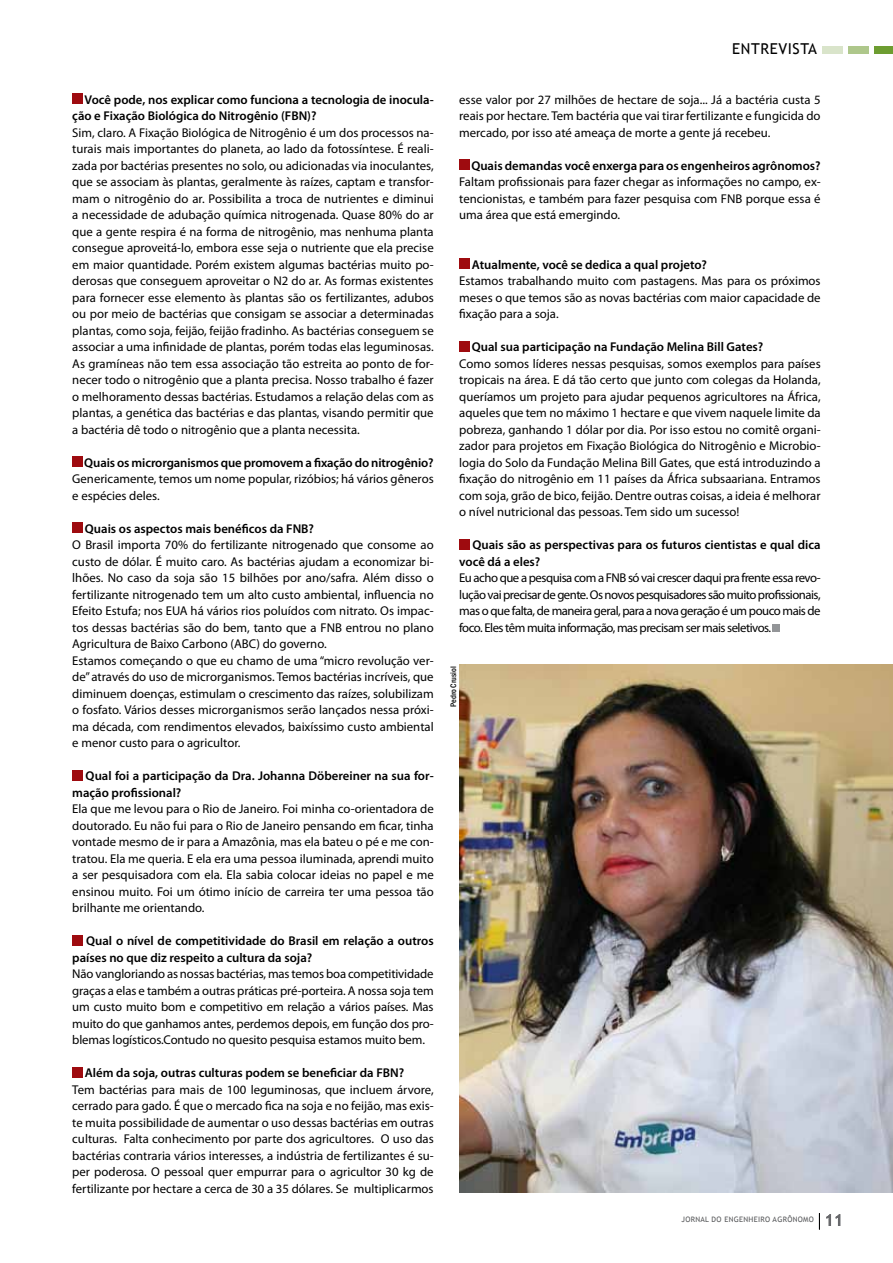
<style>
.page{position:relative;width:893px;height:1263px;background:#fff}
.page>*{position:absolute;margin:0;border:0;box-sizing:border-box;transform-origin:0 0}
.t1{font:15px "Trebuchet MS";letter-spacing:.04em;color:#000}
.t2{font:12.75px/16.5px "Myriad Pro";color:#000;text-align:justify}
.t3{font:600 12.75px/16.5px "Myriad Pro";color:#000}
.t4{font:500 condensed 8.25px "Franklin Gothic";color:#000}
.t5{font:7.5px "Trebuchet MS";letter-spacing:.04em;color:#58595b}
.s1{font-size:16.5px;color:#000}
</style>
<div class="page">
<svg style="left:819px;top:1213px;width:1px;height:16px"></svg>
<div style="left:822px;top:46px;width:21px;height:8px;background:#d9e4ca"></div>
<div style="left:874px;top:46px;width:19px;height:8px;background:#6d9d31"></div>
<div style="left:848px;top:46px;width:21px;height:8px;background:#aec78b"></div>
<div style="left:72px;top:93px;width:10px;height:11px;background:#9e0b0f"></div>
<div style="left:72px;top:456px;width:10px;height:10px;background:#9e0b0f"></div>
<div style="left:72px;top:522px;width:10px;height:10px;background:#9e0b0f"></div>
<div style="left:72px;top:770px;width:10px;height:10px;background:#9e0b0f"></div>
<div style="left:72px;top:935px;width:10px;height:10px;background:#9e0b0f"></div>
<div style="left:72px;top:1067px;width:10px;height:10px;background:#9e0b0f"></div>
<img style="left:459px;top:664px;width:434px;height:529px">
<div style="left:459px;top:159px;width:10px;height:11px;background:#9e0b0f"></div>
<div style="left:459px;top:258px;width:10px;height:10px;background:#9e0b0f"></div>
<div style="left:459px;top:341px;width:10px;height:10px;background:#9e0b0f"></div>
<div style="left:459px;top:539px;width:10px;height:10px;background:#9e0b0f"></div>
<div style="left:773px;top:624px;width:7px;height:8px;background:#939598"></div>
<p class="t3" style="left:72px;top:91px;width:363px;text-indent:12px">Você pode, nos explicar como funciona a tecnologia de inocula&shy;ção e Fixação Biológica do Nitrogênio (FBN)?</p>
<p class="t2" style="left:72px;top:124px;width:363px">Sim, claro. A Fixação Biológica de Nitrogênio é um dos processos na&shy;turais mais importantes do planeta, ao lado da fotossíntese. É reali&shy;zada por bactérias presentes no solo, ou adicionadas via inoculantes, que se associam às plantas, geralmente às raízes, captam e transfor&shy;mam o nitrogênio do ar. Possibilita a troca de nutrientes e diminui a necessidade de adubação química nitrogenada. Quase 80% do ar que a gente respira é na forma de nitrogênio, mas nenhuma planta consegue aproveitá-lo, embora esse seja o nutriente que ela precise em maior quantidade. Porém existem algumas bactérias muito po&shy;derosas que conseguem aproveitar o N2 do ar. As formas existentes para fornecer esse elemento às plantas são os fertilizantes, adubos ou por meio de bactérias que consigam se associar a determinadas plantas, como soja, feijão, feijão fradinho. As bactérias conseguem se associar a uma infinidade de plantas, porém todas elas leguminosas.<br>As gramíneas não tem essa associação tão estreita ao ponto de for&shy;necer todo o nitrogênio que a planta precisa. Nosso trabalho é fazer o melhoramento dessas bactérias. Estudamos a relação delas com as plantas, a genética das bactérias e das plantas, visando permitir que a bactéria dê todo o nitrogênio que a planta necessita.</p>
<p class="t3" style="left:84px;top:454px;width:351px">Quais os microrganismos que promovem a fixação do nitrogênio?</p>
<p class="t2" style="left:72px;top:470px;width:363px">Genericamente, temos um nome popular, rizóbios; há vários gêneros e espécies deles.</p>
<p class="t3" style="left:85px;top:520px;width:231px">Quais os aspectos mais benéficos da FNB?</p>
<p class="t2" style="left:72px;top:536px;width:363px;text-align:left">O Brasil importa 70% do fertilizante nitrogenado que consome ao custo de dólar. É muito caro. As bactérias ajudam a economizar bi&shy;lhões. No caso da soja são 15 bilhões por ano/safra. Além disso o fertilizante nitrogenado tem um alto custo ambiental, influencia no Efeito Estufa; nos EUA há vários rios poluídos com nitrato. Os impac&shy;tos dessas bactérias são do bem, tanto que a FNB entrou no plano Agricultura de Baixo Carbono (ABC) do governo.<br>Estamos começando o que eu chamo de uma “micro revolução ver&shy;de” através do uso de microrganismos. Temos bactérias incríveis, que diminuem doenças, estimulam o crescimento das raízes, solubilizam o fosfato. Vários desses microrganismos serão lançados nessa próxi&shy;ma década, com rendimentos elevados, baixíssimo custo ambiental e menor custo para o agricultor.</p>
<p class="t3" style="left:72px;top:767px;width:363px;text-indent:13px">Qual foi a participação da Dra. Johanna Döbereiner na sua for&shy;mação profissional?</p>
<p class="t2" style="left:72px;top:800px;width:363px">Ela que me levou para o Rio de Janeiro. Foi minha co-orientadora de doutorado. Eu não fui para o Rio de Janeiro pensando em ficar, tinha vontade mesmo de ir para a Amazônia, mas ela bateu o pé e me con&shy;tratou. Ela me queria. E ela era uma pessoa iluminada, aprendi muito a ser pesquisadora com ela. Ela sabia colocar ideias no papel e me ensinou muito. Foi um ótimo início de carreira ter uma pessoa tão brilhante me orientando.</p>
<p class="t3" style="left:72px;top:932px;width:363px;text-indent:14px">Qual o nível de competitividade do Brasil em relação a outros países no que diz respeito a cultura da soja?</p>
<p class="t2" style="left:72px;top:965px;width:363px">Não vangloriando as nossas bactérias, mas temos boa competitividade graças a elas e também a outras práticas pré-porteira. A nossa soja tem um custo muito bom e competitivo em relação a vários países. Mas muito do que ganhamos antes, perdemos depois, em função dos pro&shy;blemas logísticos.Contudo no quesito pesquisa estamos muito bem.</p>
<p class="t3" style="left:85px;top:1064px;width:321px">Além da soja, outras culturas podem se beneficiar da FBN?</p>
<p class="t2" style="left:72px;top:1081px;width:363px">Tem bactérias para mais de 100 leguminosas, que incluem árvore, cerrado para gado. É que o mercado fica na soja e no feijão, mas exis&shy;te muita possibilidade de aumentar o uso dessas bactérias em outras culturas. Falta conhecimento por parte dos agricultores. O uso das bactérias contraria vários interesses, a indústria de fertilizantes é su&shy;per poderosa. O pessoal quer empurrar para o agricultor 30 kg de fertilizante por hectare a cerca de 30 a 35 dólares. Se multiplicarmos</p>
<p class="t1" style="left:732px;top:40px;width:86px">ENTREVISTA</p>
<p class="t2" style="left:459px;top:91px;width:363px">esse valor por 27 milhões de hectare de soja... Já a bactéria custa 5 reais por hectare. Tem bactéria que vai tirar fertilizante e fungicida do mercado, por isso até ameaça de morte a gente já recebeu.</p>
<p class="t3" style="left:471px;top:157px;width:351px">Quais demandas você enxerga para os engenheiros agrônomos?</p>
<p class="t2" style="left:459px;top:173px;width:363px">Faltam profissionais para fazer chegar as informações no campo, ex&shy;tencionistas, e também para fazer pesquisa com FNB porque essa é uma área que está emergindo.</p>
<p class="t3" style="left:472px;top:256px;width:237px">Atualmente, você se dedica a qual projeto?</p>
<p class="t2" style="left:459px;top:272px;width:363px">Estamos trabalhando muito com pastagens. Mas para os próximos meses o que temos são as novas bactérias com maior capacidade de fixação para a soja.</p>
<p class="t3" style="left:472px;top:338px;width:293px">Qual sua participação na Fundação Melina Bill Gates?</p>
<p class="t2" style="left:459px;top:355px;width:363px">Como somos líderes nessas pesquisas, somos exemplos para países tropicais na área. E dá tão certo que junto com colegas da Holanda, queríamos um projeto para ajudar pequenos agricultores na África, aqueles que tem no máximo 1 hectare e que vivem naquele limite da pobreza, ganhando 1 dólar por dia. Por isso estou no comitê organi&shy;zador para projetos em Fixação Biológica do Nitrogênio e Microbio&shy;logia do Solo da Fundação Melina Bill Gates, que está introduzindo a fixação do nitrogênio em 11 países da África subsaariana. Entramos com soja, grão de bico, feijão. Dentre outras coisas, a ideia é melhorar o nível nutricional das pessoas. Tem sido um sucesso!</p>
<p class="t3" style="left:459px;top:536px;width:363px;text-indent:13px">Quais são as perspectivas para os futuros cientistas e qual dica você dá a eles?</p>
<p class="t2" style="left:459px;top:569px;width:363px">Eu acho que a pesquisa com a FNB só vai crescer daqui pra frente essa revo&shy;lução vai precisar de gente. Os novos pesquisadores são muito profissionais, mas o que falta, de maneira geral, para a nova geração é um pouco mais de foco. Eles têm muita informação, mas precisam ser mais seletivos.</p>
<p class="t4" style="left:448px;top:707px;width:42px;rotate:-90deg">Pedro Crusiol</p>
<p class="t5" style="left:681px;top:1215px;width:163px">JORNAL DO ENGENHEIRO AGRÔNOMO <span class="s1">11</span></p>
</div>
